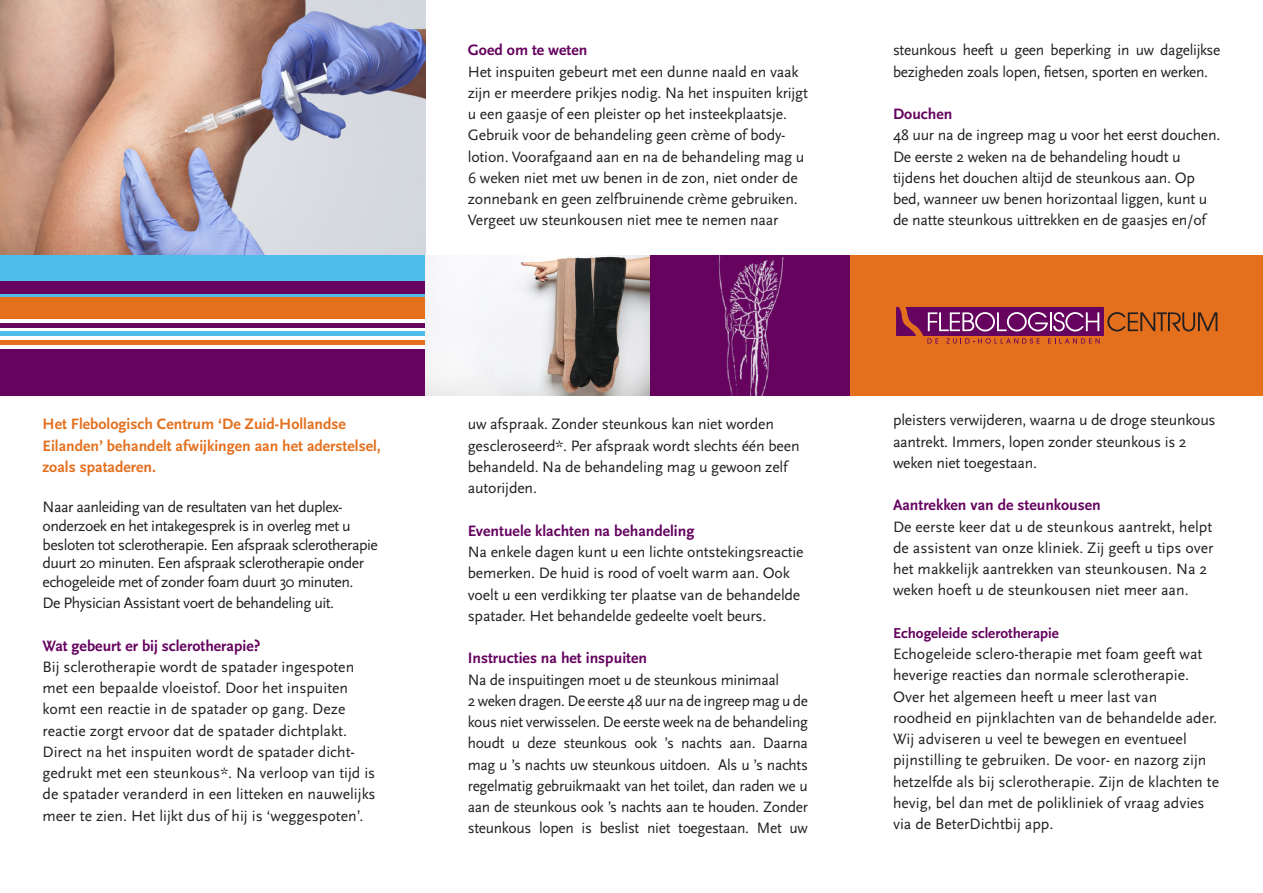
<style>
.page{position:relative;width:1263px;height:893px;background:#fff}
.page>*{position:absolute;margin:0;border:0;box-sizing:border-box;transform-origin:0 0}
.Platte_tekst{font:15.75px/21.3px "Scala Sans Pro";letter-spacing:-.01em;color:#231f20}
.Platte_tekst-2{font:15.75px/18.8px "Scala Sans Pro";letter-spacing:-.03em;color:#231f20}
.Kopje{font:700 15.75px "Scala Sans Pro";color:#65035f}
.Kopje-2{font:700 15.75px/21.3px "Scala Sans Pro";color:#e4701e}
.Platte_tekst-3{font:700 15px "Scala Sans Pro";color:#65035f}
</style>
<div class="page">
<img style="left:0;top:0;width:425px;height:255px">
<div style="left:0;top:349px;width:425px;height:46px;background:#65035f"></div>
<div style="left:0;top:255px;width:425px;height:43px;background:#4fbdec"></div>
<div style="left:0;top:281px;width:425px;height:12px;background:#65035f"></div>
<hr style="left:0;top:323px;width:425px;height:4px;background:#65035f">
<hr style="left:0;top:332px;width:425px;height:4px;background:#4fbdec">
<hr style="left:0;top:340px;width:425px;height:4px;background:#e4701e">
<div style="left:0;top:298px;width:425px;height:21px;background:#e4701e"></div>
<img style="left:425px;top:255px;width:224px;height:140px">
<div style="left:649px;top:255px;width:201px;height:140px;background:#65035f"></div>
<img style="left:718px;top:255px;width:66px;height:140px">
<div style="left:850px;top:255px;width:413px;height:140px;background:#e4701e"></div>
<svg style="left:896px;top:307px;width:321px;height:37px"></svg>
<p class="Kopje-2" style="left:43px;top:414px;width:340px">Het Flebologisch Centrum ‘De Zuid-Hollandse<br>Eilanden’ behandelt afwijkingen aan het aderstelsel, zoals spataderen.</p>
<p class="Platte_tekst-2" style="left:43px;top:498px;width:337px">Naar aanleiding van de resultaten van het duplex&shy;onderzoek en het intakegesprek is in overleg met u besloten tot sclerotherapie. Een afspraak sclerotherapie duurt 20 minuten. Een afspraak sclerotherapie onder echogeleide met of zonder foam duurt 30 minuten.</p>
<p class="Platte_tekst-2" style="left:43px;top:594px;width:293px">De Physician Assistant voert de behandeling uit.</p>
<p class="Kopje" style="left:43px;top:636px;width:219px">Wat gebeurt er bij sclerotherapie?</p>
<p class="Platte_tekst" style="left:43px;top:656px;width:335px">Bij sclerotherapie wordt de spatader ingespoten met een bepaalde vloeistof. Door het inspuiten komt een reactie in de spatader op gang. Deze reactie zorgt ervoor dat de spatader dichtplakt.<br>Direct na het inspuiten wordt de spatader dicht&shy;gedrukt met een steunkous*. Na verloop van tijd is de spatader veranderd in een litteken en nauwelijks meer te zien. Het lijkt dus of hij is ‘weggespoten’.</p>
<p class="Kopje" style="left:468px;top:41px;width:121px">Goed om te weten</p>
<p class="Platte_tekst" style="left:468px;top:61px;width:342px">Het inspuiten gebeurt met een dunne naald en vaak zijn er meerdere prikjes nodig. Na het inspuiten krijgt u een gaasje of een pleister op het insteekplaatsje.<br>Gebruik voor de behandeling geen crème of body&shy;lotion. Voorafgaand aan en na de behandeling mag u 6 weken niet met uw benen in de zon, niet onder de zonnebank en geen zelfbruinende crème gebruiken.<br>Vergeet uw steunkousen niet mee te nemen naar</p>
<p class="Platte_tekst" style="left:468px;top:414px;width:333px">uw afspraak. Zonder steunkous kan niet worden gescleroseerd*. Per afspraak wordt slechts één been behandeld. Na de behandeling mag u gewoon zelf autorijden.</p>
<p class="Kopje" style="left:468px;top:522px;width:228px">Eventuele klachten na behandeling</p>
<p class="Platte_tekst" style="left:468px;top:541px;width:337px">Na enkele dagen kunt u een lichte ontstekingsreactie bemerken. De huid is rood of voelt warm aan. Ook voelt u een verdikking ter plaatse van de behandelde spatader. Het behandelde gedeelte voelt beurs.</p>
<p class="Kopje" style="left:468px;top:649px;width:181px">Instructies na het inspuiten</p>
<p class="Platte_tekst" style="left:468px;top:669px;width:313px">Na de inspuitingen moet u de steunkous minimaal</p>
<p class="Platte_tekst" style="left:468px;top:690px;width:342px;text-align:justify">2 weken dragen. De eerste 48 uur na de ingreep mag u de kous niet verwisselen. De eerste week na de behandeling houdt u deze steunkous ook ’s nachts aan. Daarna mag u ’s nachts uw steunkous uitdoen. Als u ’s nachts regelmatig gebruikmaakt van het toilet, dan raden we u aan de steunkous ook ’s nachts aan te houden. Zonder steunkous lopen is beslist niet toegestaan. Met uw</p>
<p class="Platte_tekst" style="left:893px;top:40px;width:329px">steunkous heeft u geen beperking in uw dagelijkse bezigheden zoals lopen, fietsen, sporten en werken.</p>
<p class="Kopje" style="left:893px;top:105px;width:61px">Douchen</p>
<p class="Platte_tekst" style="left:893px;top:125px;width:329px">48 uur na de ingreep mag u voor het eerst douchen.<br>De eerste 2 weken na de behandeling houdt u tijdens het douchen altijd de steunkous aan. Op bed, wanneer uw benen horizontaal liggen, kunt u de natte steunkous uittrekken en de gaasjes en/of</p>
<p class="Platte_tekst" style="left:893px;top:409px;width:324px">pleisters verwijderen, waarna u de droge steunkous aantrekt. Immers, lopen zonder steunkous is 2 weken niet toegestaan.</p>
<p class="Kopje" style="left:893px;top:496px;width:209px">Aantrekken van de steunkousen</p>
<p class="Platte_tekst" style="left:893px;top:516px;width:322px">De eerste keer dat u de steunkous aantrekt, helpt de assistent van onze kliniek. Zij geeft u tips over het makkelijk aantrekken van steunkousen. Na 2 weken hoeft u de steunkousen niet meer aan.</p>
<p class="Platte_tekst-3" style="left:893px;top:624px;width:167px">Echogeleide sclerotherapie</p>
<p class="Platte_tekst" style="left:893px;top:643px;width:328px">Echogeleide sclero-therapie met foam geeft wat heverige reacties dan normale sclerotherapie.<br>Over het algemeen heeft u meer last van roodheid en pijnklachten van de behandelde ader.<br>Wij adviseren u veel te bewegen en eventueel pijnstilling te gebruiken. De voor- en nazorg zijn hetzelfde als bij sclerotherapie. Zijn de klachten te hevig, bel dan met de polikliniek of vraag advies via de BeterDichtbij app.</p>
</div>
